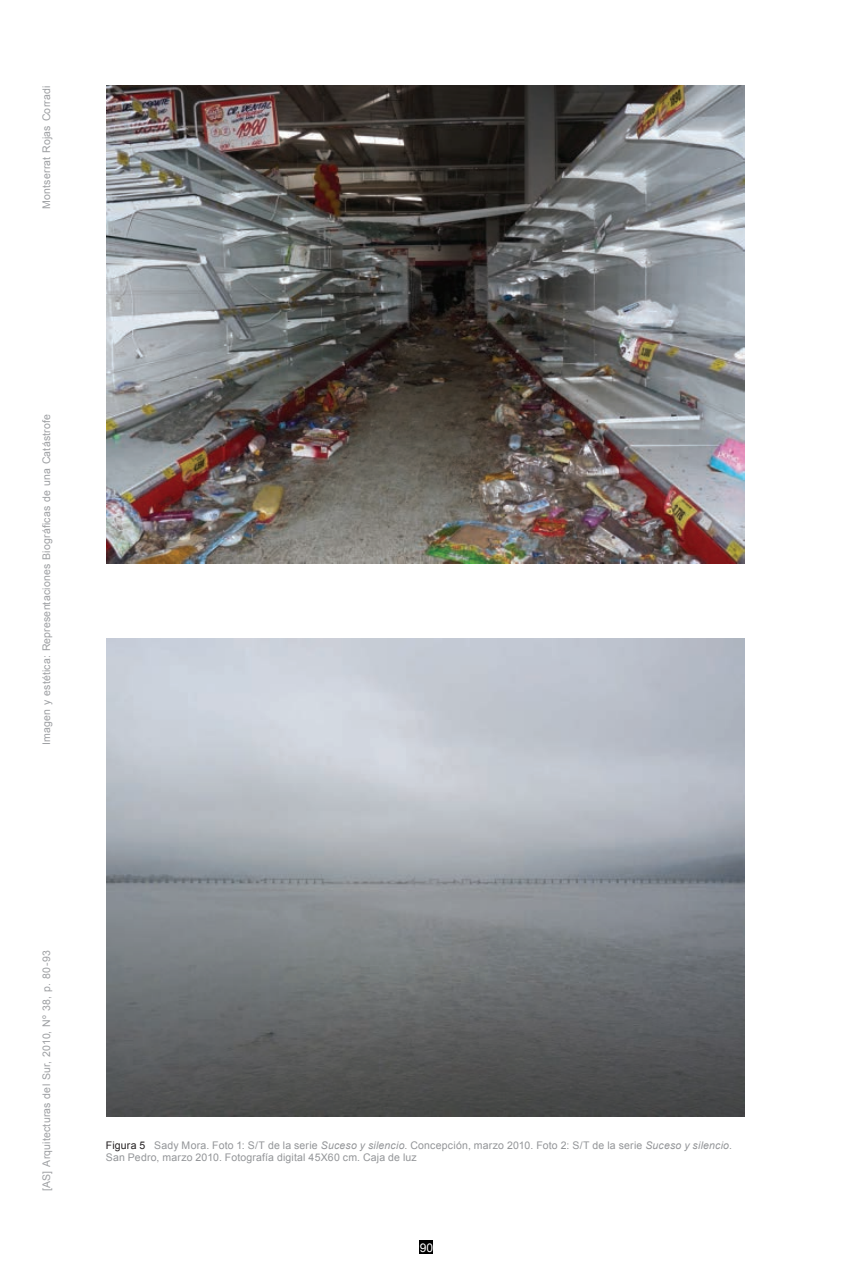
<style>
.page{position:relative;width:851px;height:1276px;background:#fff}
.page>*{position:absolute;margin:0;border:0;box-sizing:border-box;transform-origin:0 0}
.t1{font:12px "Arial";color:#fff}
.t2{font:10.5px/12.6px "Arial";letter-spacing:.02em;color:#939598}
.t3{font:10.5px "Arial";letter-spacing:.02em;color:#9d9fa2}
.s1{color:#231f20}
.s2{font-style:italic}
</style>
<div class="page">
<div style="left:419px;top:1240px;width:14px;height:14px;background:#000"></div>
<img style="left:106px;top:85px;width:638px;height:478px">
<img style="left:106px;top:638px;width:638px;height:478px">
<p class="t3" style="left:40px;top:209px;width:125px;rotate:-90deg">Montserrat Rojas Corradi</p>
<p class="t3" style="left:40px;top:745px;width:332px;rotate:-90deg">Imagen y estética: Representaciones Biográficas de una Catástrofe</p>
<p class="t3" style="left:40px;top:1191px;width:242px;rotate:-90deg">[AS] Arquitecturas del Sur, 2010, Nº 38, p. 80-93</p>
<p class="t2" style="left:106px;top:1138px;width:627px"><span class="s1">Figura 5</span> Sady Mora. Foto 1: S/T de la serie <span class="s2">Suceso y silencio</span>. Concepción, marzo 2010. Foto 2: S/T de la serie <span class="s2">Suceso y silencio</span>.<br>San Pedro, marzo 2010. Fotografía digital 45x60 cm. Caja de luz</p>
<p class="t1" style="left:420px;top:1239px;width:15px">90</p>
</div>
